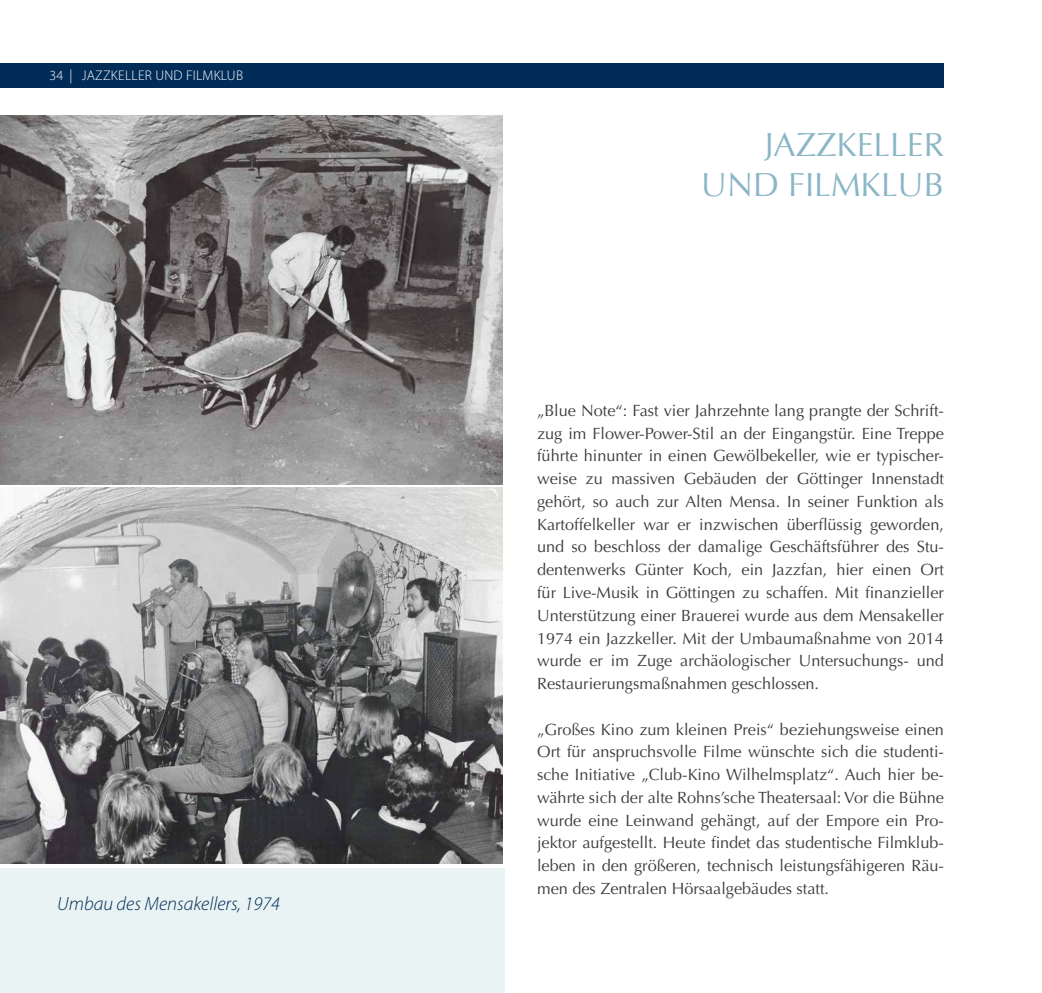
<style>
.page{position:relative;width:1042px;height:993px;background:#fff}
.page>*{position:absolute;margin:0;border:0;box-sizing:border-box;transform-origin:0 0}
.t1{font:33.25px/39.9px "Optima";color:#8ab6c6;text-align:right}
.t2{font:italic 300 19.25px "Myriad Pro";color:#002c57}
.t3{font:16.28px/22.8px "Optima LT Pro";color:#3c3c3b;text-align:justify}
.t4{font:300 14px "Myriad Pro";letter-spacing:.02em;color:#fff}
</style>
<div class="page">
<img style="left:0;top:115px;width:503px;height:369px">
<div style="left:0;top:63px;width:943px;height:25px;background:#002c57"></div>
<div style="left:0;top:868px;width:504px;height:124px;background:#eaf3f4"></div>
<img style="left:0;top:487px;width:503px;height:376px">
<p class="t4" style="left:50px;top:68px;width:195px">34 | JAZZKELLER UND FILMKLUB</p>
<p class="t2" style="left:57px;top:893px;width:224px">Umbau des Mensakellers, 1974</p>
<h1 class="t1" style="left:701px;top:125px;width:244px">JAZZKELLER<br>UND FILMKLUB</h1>
<p class="t3" style="left:537px;top:399px;width:408px">„Blue Note“: Fast vier Jahrzehnte lang prangte der Schrift&shy;zug im Flower-Power-Stil an der Eingangstür. Eine Treppe führte hinunter in einen Gewölbekeller, wie er typischer&shy;weise zu massiven Gebäuden der Göttinger Innenstadt gehört, so auch zur Alten Mensa. In seiner Funktion als Kartoffelkeller war er inzwischen überflüssig geworden, und so beschloss der damalige Geschäftsführer des Stu&shy;dentenwerks Günter Koch, ein Jazzfan, hier einen Ort für Live-Musik in Göttingen zu schaffen. Mit finanzieller Unterstützung einer Brauerei wurde aus dem Mensakeller 1974 ein Jazzkeller. Mit der Umbaumaßnahme von 2014 wurde er im Zuge archäologischer Untersuchungs- und Restaurierungsmaßnahmen geschlossen.</p>
<p class="t3" style="left:537px;top:717px;width:408px">„Großes Kino zum kleinen Preis“ beziehungsweise einen Ort für anspruchsvolle Filme wünschte sich die studenti&shy;sche Initiative „Club-Kino Wilhelmsplatz“. Auch hier be&shy;währte sich der alte Rohns’sche Theatersaal: Vor die Bühne wurde eine Leinwand gehängt, auf der Empore ein Pro&shy;jektor aufgestellt. Heute findet das studentische Filmklub&shy;leben in den größeren, technisch leistungsfähigeren Räu&shy;men des Zentralen Hörsaalgebäudes statt.</p>
</div>
